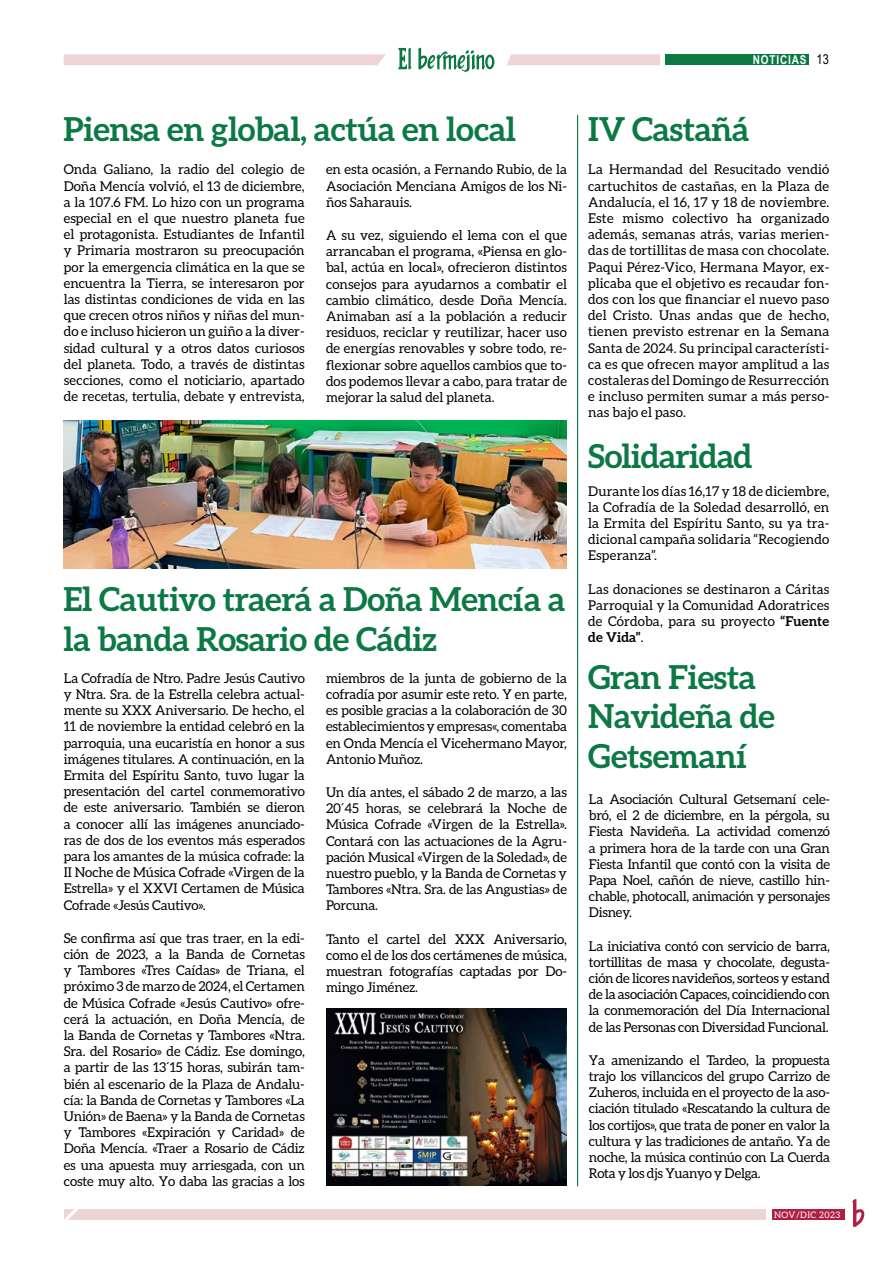
<style>
.page{position:relative;width:893px;height:1263px;background:#fff}
.page>*{position:absolute;margin:0;border:0;box-sizing:border-box;transform-origin:0 0}
.t1{font:700 33px/39.6px "Aleo";letter-spacing:-.01em;color:#0c7944}
.t2{font:13.5px/16.2px "Aleo";letter-spacing:-.01em;color:#000;text-align:justify}
.t3{font:13.5px "Arial Narrow";color:#000}
.t4{font:700 12.15px "Arial Narrow";letter-spacing:.07em;color:#fff}
.t5{font:9px "Aleo";letter-spacing:.05em;color:#fff}
.s1{font-weight:700}
</style>
<div class="page">
<div style="left:64px;top:1209px;width:701px;height:11px;background:#eed5d5"></div>
<svg style="left:64px;top:1209px;width:15px;height:11px"></svg>
<svg style="left:852px;top:1199px;width:13px;height:28px"></svg>
<div style="left:772px;top:1209px;width:73px;height:11px;background:#b01e45"></div>
<svg style="left:507px;top:54px;width:153px;height:11px;background:#eed6d6"></svg>
<svg style="left:64px;top:54px;width:322px;height:11px;background:#eed6d6"></svg>
<svg style="left:398px;top:48px;width:14px;height:21px"></svg>
<svg style="left:418px;top:48px;width:76px;height:24px"></svg>
<div style="left:665px;top:54px;width:143px;height:11px;background:#0c7944"></div>
<img style="left:326px;top:1008px;width:241px;height:177px">
<img style="left:64px;top:421px;width:503px;height:147px">
<hr style="left:577px;top:115px;width:1px;height:1071px;background:#0c7944">
<h1 class="t1" style="left:63px;top:109px;width:454px">Piensa en global, actúa en local</h1>
<p class="t2" style="left:64px;top:161px;width:242px">Onda Galiano, la radio del colegio de Doña Mencía volvió, el 13 de diciembre, a la 107.6 FM. Lo hizo con un programa especial en el que nuestro planeta fue el protagonista. Estudiantes de Infantil y Primaria mostraron su preocupación por la emergencia climática en la que se encuentra la Tierra, se interesaron por las distintas condiciones de vida en las que crecen otros niños y niñas del mun&shy;do e incluso hicieron un guiño a la diver&shy;sidad cultural y a otros datos curiosos del planeta. Todo, a través de distintas secciones, como el noticiario, apartado de recetas, tertulia, debate y entrevista,</p>
<p class="t2" style="left:326px;top:161px;width:242px">en esta ocasión, a Fernando Rubio, de la Asociación Menciana Amigos de los Ni&shy;ños Saharauis.</p>
<p class="t2" style="left:326px;top:227px;width:242px">A su vez, siguiendo el lema con el que arrancaban el programa, «Piensa en glo&shy;bal, actúa en local», ofrecieron distintos consejos para ayudarnos a combatir el cambio climático, desde Doña Mencía.<br>Animaban así a la población a reducir residuos, reciclar y reutilizar, hacer uso de energías renovables y sobre todo, re&shy;flexionar sobre aquellos cambios que to&shy;dos podemos llevar a cabo, para tratar de mejorar la salud del planeta.</p>
<h1 class="t1" style="left:63px;top:579px;width:503px">El Cautivo traerá a Doña Mencía a la banda Rosario de Cádiz</h1>
<p class="t2" style="left:64px;top:670px;width:243px">La Cofradía de Ntro. Padre Jesús Cautivo y Ntra. Sra. de la Estrella celebra actual&shy;mente su XXX Aniversario. De hecho, el 11 de noviembre la entidad celebró en la parroquia, una eucaristía en honor a sus imágenes titulares. A continuación, en la Ermita del Espíritu Santo, tuvo lugar la presentación del cartel conmemorativo de este aniversario. También se dieron a conocer allí las imágenes anunciado&shy;ras de dos de los eventos más esperados para los amantes de la música cofrade: la II Noche de Música Cofrade «Virgen de la Estrella» y el XXVI Certamen de Música Cofrade «Jesús Cautivo».</p>
<p class="t2" style="left:64px;top:930px;width:243px">Se confirma así que tras traer, en la edi&shy;ción de 2023, a la Banda de Cornetas y Tambores «Tres Caídas» de Triana, el próximo 3 de marzo de 2024, el Certamen de Música Cofrade «Jesús Cautivo» ofre&shy;cerá la actuación, en Doña Mencía, de la Banda de Cornetas y Tambores «Ntra.<br>Sra. del Rosario» de Cádiz. Ese domingo, a partir de las 13´15 horas, subirán tam&shy;bién al escenario de la Plaza de Andalu&shy;cía: la Banda de Cornetas y Tambores «La Unión» de Baena» y la Banda de Cornetas y Tambores «Expiración y Caridad» de Doña Mencía. «Traer a Rosario de Cádiz es una apuesta muy arriesgada, con un coste muy alto. Yo daba las gracias a los</p>
<p class="t2" style="left:326px;top:670px;width:242px">miembros de la junta de gobierno de la cofradía por asumir este reto. Y en parte, es posible gracias a la colaboración de 30 establecimientos y empresas«, comentaba en Onda Mencía el Vicehermano Mayor, Antonio Muñoz.</p>
<p class="t2" style="left:326px;top:784px;width:242px">Un día antes, el sábado 2 de marzo, a las 20´45 horas, se celebrará la Noche de Música Cofrade «Virgen de la Estrella».<br>Contará con las actuaciones de la Agru&shy;pación Musical «Virgen de la Soledad», de nuestro pueblo, y la Banda de Cornetas y Tambores «Ntra. Sra. de las Angustias» de Porcuna.</p>
<p class="t2" style="left:326px;top:930px;width:242px">Tanto el cartel del XXX Aniversario, como el de los dos certámenes de música, muestran fotografías captadas por Do&shy;mingo Jiménez.</p>
<p class="t4" style="left:753px;top:51px;width:55px">NOTICIAS</p>
<p class="t3" style="left:817px;top:50px;width:14px">13</p>
<h1 class="t1" style="left:588px;top:109px;width:163px">IV Castañá</h1>
<p class="t2" style="left:588px;top:161px;width:243px">La Hermandad del Resucitado vendió cartuchitos de castañas, en la Plaza de Andalucía, el 16, 17 y 18 de noviembre.<br>Este mismo colectivo ha organizado además, semanas atrás, varias merien&shy;das de tortillitas de masa con chocolate.<br>Paqui Pérez-Vico, Hermana Mayor, ex&shy;plicaba que el objetivo es recaudar fon&shy;dos con los que financiar el nuevo paso del Cristo. Unas andas que de hecho, tienen previsto estrenar en la Semana Santa de 2024. Su principal característi&shy;ca es que ofrecen mayor amplitud a las costaleras del Domingo de Resurrección e incluso permiten sumar a más perso&shy;nas bajo el paso.</p>
<h1 class="t1" style="left:588px;top:435px;width:166px">Solidaridad</h1>
<p class="t2" style="left:588px;top:483px;width:243px">Durante los días 16,17 y 18 de diciembre, la Cofradía de la Soledad desarrolló, en la Ermita del Espíritu Santo, su ya tra&shy;dicional campaña solidaria “Recogiendo Esperanza”.</p>
<p class="t2" style="left:588px;top:581px;width:243px">Las donaciones se destinaron a Cáritas Parroquial y la Comunidad Adoratrices de Córdoba, para su proyecto <span class="s1">“Fuente de Vida”</span>.</p>
<h1 class="t1" style="left:588px;top:656px;width:188px">Gran Fiesta<br>Navideña de<br>Getsemaní</h1>
<p class="t2" style="left:589px;top:791px;width:243px">La Asociación Cultural Getsemaní cele&shy;bró, el 2 de diciembre, en la pérgola, su Fiesta Navideña. La actividad comenzó a primera hora de la tarde con una Gran Fiesta Infantil que contó con la visita de Papa Noel, cañón de nieve, castillo hin&shy;chable, photocall, animación y personajes Disney.</p>
<p class="t2" style="left:589px;top:937px;width:243px">La iniciativa contó con servicio de barra, tortillitas de masa y chocolate, degusta&shy;ción de licores navideños, sorteos y estand de la asociación Capaces, coincidiendo con la conmemoración del Día Internacional de las Personas con Diversidad Funcional.</p>
<p class="t2" style="left:589px;top:1052px;width:243px">Ya amenizando el Tardeo, la propuesta trajo los villancicos del grupo Carrizo de Zuheros, incluida en el proyecto de la aso&shy;ciación titulado «Rescatando la cultura de los cortijos», que trata de poner en valor la cultura y las tradiciones de antaño. Ya de noche, la música continúo con La Cuerda Rota y los djs Yuanyo y Delga.</p>
<p class="t5" style="left:774px;top:1210px;width:67px">NOV/DIC 2023</p>
</div>
